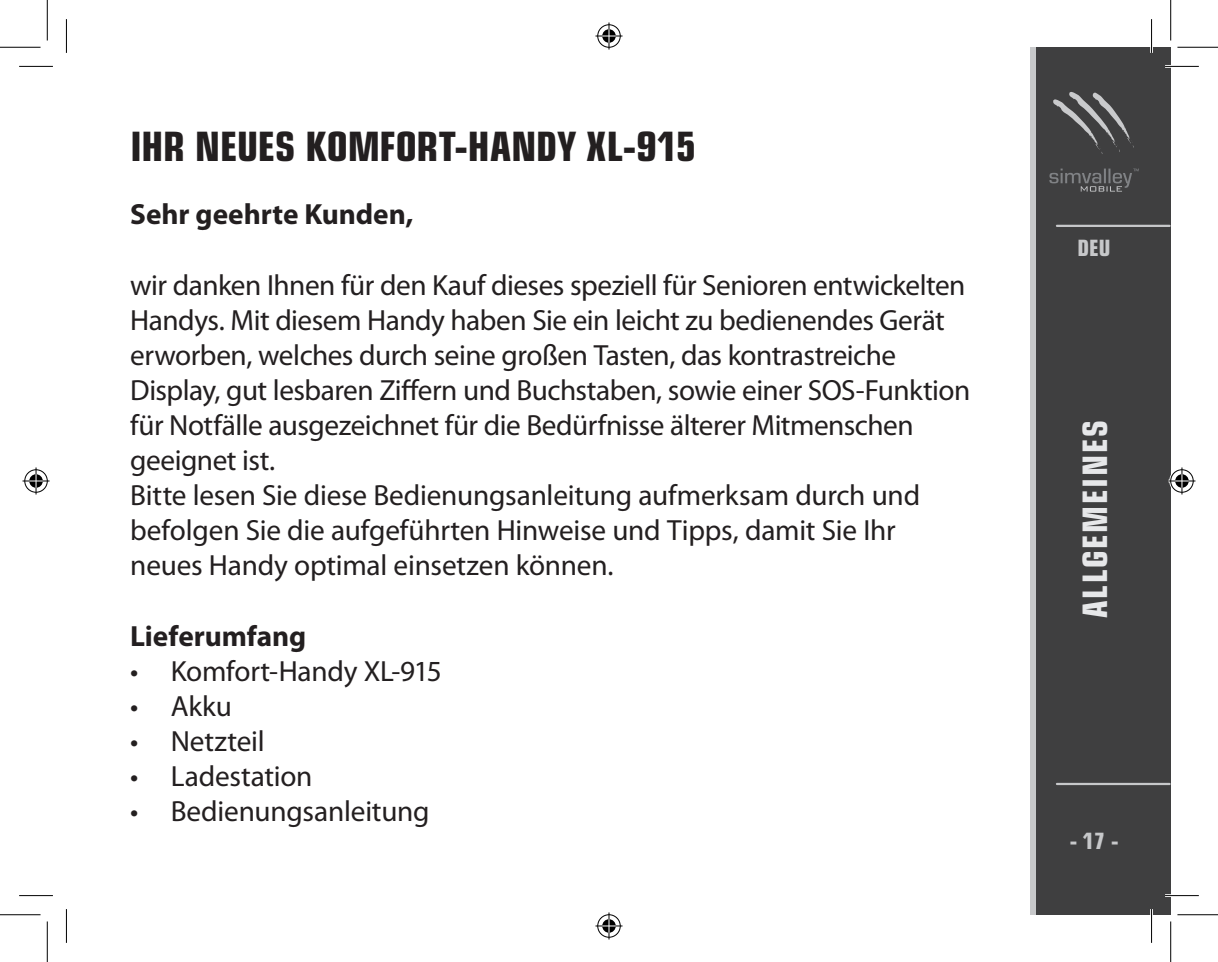
<style>
.page{position:relative;width:1218px;height:962px;background:#fff}
.page>*{position:absolute;margin:0;border:0;box-sizing:border-box;transform-origin:0 0}
.t1{font:700 condensed 40.5px "Eurostile";letter-spacing:-.005em;color:#231f20}
.t2{font:700 condensed 33.75px "Eurostile";letter-spacing:.05em;color:#e6e7e9}
.t3{font:29.25px/35.1px "Myriad Pro";letter-spacing:-.015em;color:#231f20}
.t4{font:700 29.25px "Myriad Pro";color:#231f20}
.t5{font:700 condensed 22.5px "Eurostile";color:#c7c8ca}
</style>
<div class="page">
<div style="left:1029px;top:47px;width:141px;height:868px;background:#c7c8ca"></div>
<div style="left:1036px;top:47px;width:134px;height:868px;background:#3f3f40"></div>
<svg style="left:1053px;top:92px;width:80px;height:62px"></svg>
<svg style="left:1049px;top:169px;width:89px;height:23px"></svg>
<hr style="left:1056px;top:225px;width:113px;height:2px;background:#c7c8ca">
<hr style="left:1056px;top:783px;width:113px;height:2px;background:#c7c8ca">
<hr style="left:1164px;top:65px;width:34px;height:3px;background:#fff">
<hr style="left:1164px;top:894px;width:34px;height:3px;background:#fff">
<hr style="left:1149px;top:19px;width:3px;height:34px;background:#fff">
<hr style="left:1149px;top:909px;width:3px;height:34px;background:#fff">
<hr style="left:19px;top:66px;width:34px;height:1px;background:#000">
<hr style="left:1164px;top:66px;width:34px;height:1px;background:#000">
<hr style="left:19px;top:895px;width:34px;height:1px;background:#000">
<hr style="left:1164px;top:895px;width:34px;height:1px;background:#000">
<hr style="left:66px;top:19px;width:1px;height:34px;background:#000">
<hr style="left:66px;top:909px;width:1px;height:34px;background:#000">
<hr style="left:1150px;top:19px;width:1px;height:34px;background:#000">
<hr style="left:1150px;top:909px;width:1px;height:34px;background:#000">
<hr style="left:0;top:47px;width:41px;height:1px;background:#000">
<hr style="left:1177px;top:47px;width:40px;height:1px;background:#000">
<hr style="left:0;top:914px;width:41px;height:1px;background:#000">
<hr style="left:1177px;top:914px;width:40px;height:1px;background:#000">
<hr style="left:47px;top:0;width:1px;height:40px;background:#000">
<hr style="left:47px;top:921px;width:1px;height:41px;background:#000">
<hr style="left:1169px;top:0;width:1px;height:40px;background:#000">
<hr style="left:1169px;top:921px;width:1px;height:41px;background:#000">
<svg style="left:595px;top:23px;width:27px;height:27px"></svg>
<svg style="left:595px;top:912px;width:27px;height:27px"></svg>
<svg style="left:23px;top:467px;width:27px;height:27px"></svg>
<svg style="left:1168px;top:467px;width:27px;height:27px"></svg>
<h1 class="t1" style="left:130px;top:122px;width:567px">IHR NEUES KOMFORT-HANDY XL-915</h1>
<p class="t4" style="left:130px;top:198px;width:284px">Sehr geehrte Kunden,</p>
<p class="t3" style="left:130px;top:268px;width:841px">wir danken Ihnen für den Kauf dieses speziell für Senioren entwickelten Handys. Mit diesem Handy haben Sie ein leicht zu bedienendes Gerät erworben, welches durch seine großen Tasten, das kontrastreiche Display, gut lesbaren Ziffern und Buchstaben, sowie einer SOS-Funktion für Notfälle ausgezeichnet für die Bedürfnisse älterer Mitmenschen geeignet ist.<br>Bitte lesen Sie diese Bedienungsanleitung aufmerksam durch und befolgen Sie die aufgeführten Hinweise und Tipps, damit Sie Ihr neues Handy optimal einsetzen können.</p>
<p class="t4" style="left:130px;top:619px;width:177px">Lieferumfang</p>
<p class="t3" style="left:171px;top:654px;width:272px">Komfort-Handy XL-915<br>Akku<br>Netzteil<br>Ladestation<br>Bedienungsanleitung</p>
<p class="t3" style="left:130px;top:654px;width:10px;text-align:justify">• • • • •</p>
<p class="t5" style="left:1077px;top:234px;width:34px">DEU</p>
<p class="t2" style="left:1074px;top:618px;width:199px;rotate:-90deg">ALLGEMEINES</p>
<p class="t5" style="left:1069px;top:827px;width:50px">- 17 -</p>
</div>
